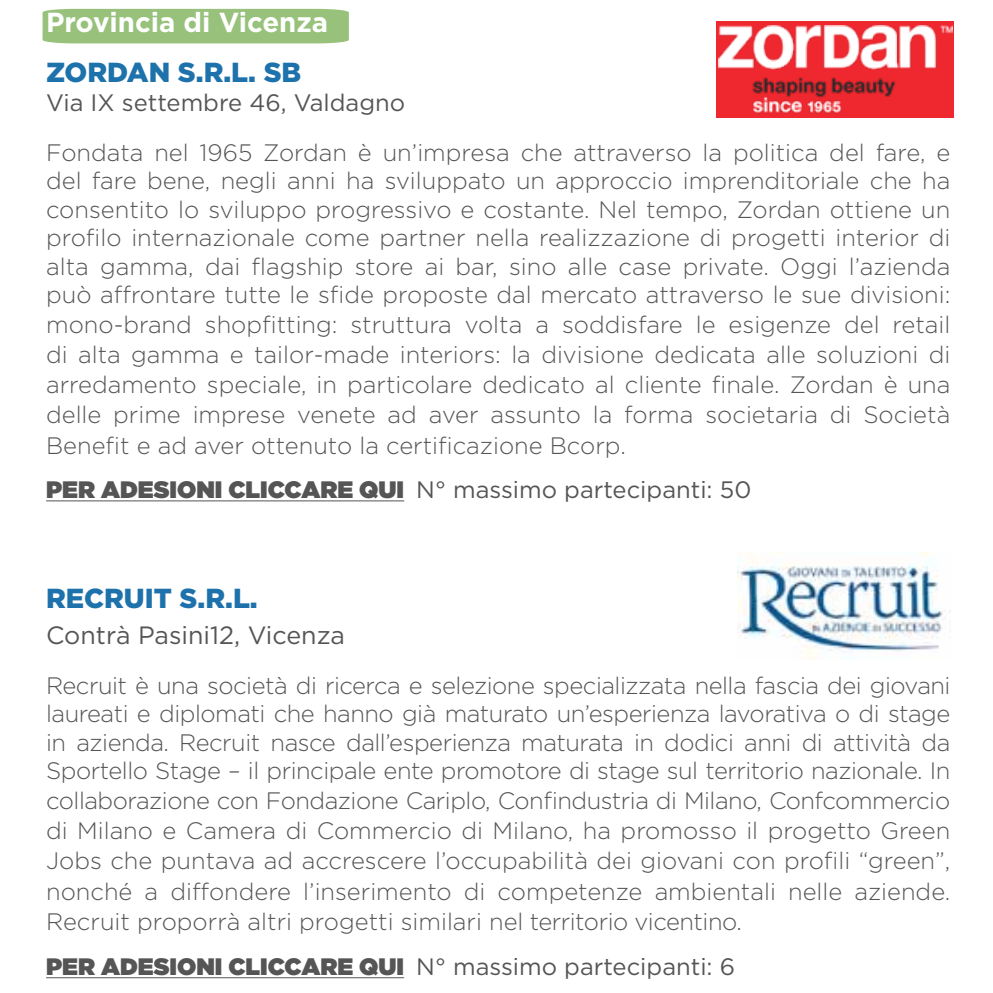
<style>
.page{position:relative;width:993px;height:993px;background:#fff}
.page>*{position:absolute;margin:0;border:0;box-sizing:border-box;transform-origin:0 0}
.t1{font:900 27.5px "Gotham";color:#1d72ac}
.t2{font:700 27.5px "Gotham";color:#fff}
.t3{font:25px "Gotham";color:#565556}
.t4{font:300 23.75px/29.2px "Gotham";color:#565556;text-align:justify}
.t5{font:23.75px "Gotham";color:#565556}
.s1{font-weight:900}
</style>
<div class="page">
<div style="left:43px;top:9px;width:306px;height:34px;background:#98c27b"></div>
<hr style="left:46px;top:500px;width:358px;height:1px;background:#565556">
<hr style="left:46px;top:976px;width:358px;height:1px;background:#565556">
<img style="left:737px;top:552px;width:207px;height:107px">
<div style="left:716px;top:21px;width:237px;height:96px;background:#ef272f"></div>
<img style="left:718px;top:25px;width:233px;height:89px">
<p class="t2" style="left:46px;top:7px;width:283px">Provincia di Vicenza</p>
<p class="t1" style="left:46px;top:57px;width:257px">ZORDAN S.R.L. SB</p>
<p class="t5" style="left:46px;top:89px;width:360px">Via IX settembre 46, Valdagno</p>
<p class="t4" style="left:46px;top:137px;width:905px">Fondata nel 1965 Zordan è un’impresa che attraverso la politica del fare, e del fare bene, negli anni ha sviluppato un approccio imprenditoriale che ha consentito lo sviluppo progressivo e costante. Nel tempo, Zordan ottiene un profilo internazionale come partner nella realizzazione di progetti interior di alta gamma, dai flagship store ai bar, sino alle case private. Oggi l’azienda può affrontare tutte le sfide proposte dal mercato attraverso le sue divisioni: mono-brand shopfitting: struttura volta a soddisfare le esigenze del retail di alta gamma e tailor-made interiors: la divisione dedicata alle soluzioni di arredamento speciale, in particolare dedicato al cliente finale. Zordan è una delle prime imprese venete ad aver assunto la forma societaria di Società Benefit e ad aver ottenuto la certificazione Bcorp.</p>
<p class="t5" style="left:46px;top:476px;width:706px"><span class="s1">PER ADESIONI CLICCARE QUI</span> N° massimo partecipanti: 50</p>
<p class="t1" style="left:46px;top:582px;width:213px">RECRUIT S.R.L.</p>
<p class="t3" style="left:46px;top:621px;width:300px">Contrà Pasini12, Vicenza</p>
<p class="t4" style="left:46px;top:670px;width:905px">Recruit è una società di ricerca e selezione specializzata nella fascia dei giovani laureati e diplomati che hanno già maturato un’esperienza lavorativa o di stage in azienda. Recruit nasce dall’esperienza maturata in dodici anni di attività da Sportello Stage – il principale ente promotore di stage sul territorio nazionale. In collaborazione con Fondazione Cariplo, Confindustria di Milano, Confcommercio di Milano e Camera di Commercio di Milano, ha promosso il progetto Green Jobs che puntava ad accrescere l’occupabilità dei giovani con profili “green”, nonché a diffondere l’inserimento di competenze ambientali nelle aziende.<br>Recruit proporrà altri progetti similari nel territorio vicentino.</p>
<p class="t5" style="left:46px;top:952px;width:690px"><span class="s1">PER ADESIONI CLICCARE QUI</span> N° massimo partecipanti: 6</p>
</div>
